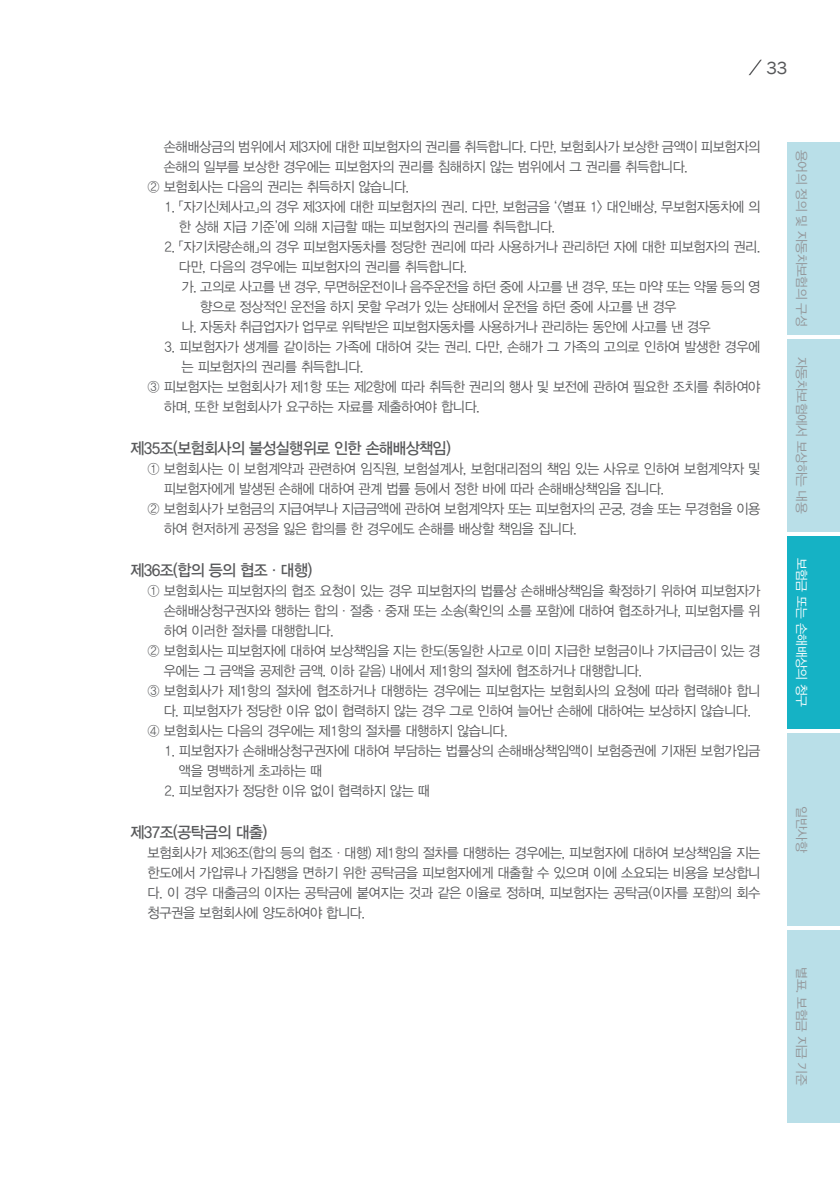
<style>
.page{position:relative;width:840px;height:1191px;background:#fff}
.page>*{position:absolute;margin:0;border:0;box-sizing:border-box;transform-origin:0 0}
.t1{font:18px "Franklin Gothic";color:#57585a}
.조조{font:16px "YDVYGO Std 33";letter-spacing:-.04em;color:#57585a;scale:.95 1}
.본문_1{font:14px/20px "YDVYGO Std 32";letter-spacing:-.03em;color:#57585a;scale:.95 1}
.본문_가{font:14px/20px "YDVYGO Std 32";letter-spacing:-.04em;color:#57585a;scale:.95 1}
.본문_1_-_1{font:14px/20px "YDVYGO Std 32";letter-spacing:-.03em;color:#57585a;scale:.95 1}
.t2{font:12.8px "YDVYGO Std 32";letter-spacing:-.03em;color:#939598}
.t3{font:12.8px "YDVYGO Std 32";letter-spacing:-.03em;color:#fff}
.t4{font:12.8px "YDVYGO Std 12";letter-spacing:-.03em;color:#939598}
.s1{font-family:"YDVYGO Std 32"}
</style>
<div class="page">
<div style="left:787px;top:142px;width:52px;height:192px;background:#b9dfe8"></div>
<div style="left:787px;top:339px;width:52px;height:192px;background:#b9dfe8"></div>
<div style="left:787px;top:536px;width:52px;height:193px;background:#15b2c5"></div>
<div style="left:787px;top:733px;width:52px;height:193px;background:#b9dfe8"></div>
<div style="left:787px;top:930px;width:52px;height:193px;background:#b9dfe8"></div>
<svg style="left:748px;top:60px;width:13px;height:15px"></svg>
<p class="t1" style="left:766px;top:57px;width:23px">33</p>
<p class="본문_1" style="left:163px;top:137px;width:629px">손해배상금의 범위에서 제3자에 대한 피보험자의 권리를 취득합니다. 다만, 보험회사가 보상한 금액이 피보험자의 손해의 일부를 보상한 경우에는 피보험자의 권리를 침해하지 않는 범위에서 그 권리를 취득합니다.</p>
<p class="본문_1" style="left:147px;top:177px;width:277px">② 보험회사는 다음의 권리는 취득하지 않습니다.</p>
<p class="본문_1" style="left:179px;top:197px;width:613px;text-indent:-14px">1. 「자기신체사고」의 경우 제3자에 대한 피보험자의 권리. 다만, 보험금을 ‘&lt;별표 1&gt; 대인배상, 무보험자동차에 의 한 상해 지급 기준’에 의해 지급할 때는 피보험자의 권리를 취득합니다.</p>
<p class="본문_1" style="left:179px;top:237px;width:613px;text-indent:-14px">2. 「자기차량손해」의 경우 피보험자동차를 정당한 권리에 따라 사용하거나 관리하던 자에 대한 피보험자의 권리. 다만, 다음의 경우에는 피보험자의 권리를 취득합니다.</p>
<p class="본문_가" style="left:200px;top:277px;width:591px;text-indent:-19px">가. 고의로 사고를 낸 경우, 무면허운전이나 음주운전을 하던 중에 사고를 낸 경우, 또는 마약 또는 약물 등의 영 향으로 정상적인 운전을 하지 못할 우려가 있는 상태에서 운전을 하던 중에 사고를 낸 경우</p>
<p class="본문_가" style="left:181px;top:317px;width:558px">나. 자동차 취급업자가 업무로 위탁받은 피보험자동차를 사용하거나 관리하는 동안에 사고를 낸 경우</p>
<p class="본문_1_-_1" style="left:181px;top:337px;width:610px;text-indent:-17px">3. 피보험자가 생계를 같이하는 가족에 대하여 갖는 권리. 다만, 손해가 그 가족의 고의로 인하여 발생한 경우에 는 피보험자의 권리를 취득합니다.</p>
<p class="본문_1" style="left:163px;top:377px;width:629px;text-indent:-16px">③ 피보험자는 보험회사가 제1항 또는 제2항에 따라 취득한 권리의 행사 및 보전에 관하여 필요한 조치를 취하여야 하며, 또한 보험회사가 요구하는 자료를 제출하여야 합니다.</p>
<p class="조조" style="left:130px;top:440px;width:338px">제35조(보험회사의 불성실행위로 인한 손해배상책임)</p>
<p class="본문_1" style="left:163px;top:459px;width:629px;text-indent:-16px">① 보험회사는 이 보험계약과 관련하여 임직원, 보험설계사, 보험대리점의 책임 있는 사유로 인하여 보험계약자 및 피보험자에게 발생된 손해에 대하여 관계 법률 등에서 정한 바에 따라 손해배상책임을 집니다.</p>
<p class="본문_1" style="left:163px;top:499px;width:629px;text-indent:-16px">② 보험회사가 보험금의 지급여부나 지급금액에 관하여 보험계약자 또는 피보험자의 곤궁, 경솔 또는 무경험을 이용 하여 현저하게 공정을 잃은 합의를 한 경우에도 손해를 배상할 책임을 집니다.</p>
<p class="조조" style="left:130px;top:562px;width:193px">제36조(합의 등의 협조·대행)</p>
<p class="본문_1" style="left:163px;top:581px;width:629px;text-align:justify;text-indent:-16px">① 보험회사는 피보험자의 협조 요청이 있는 경우 피보험자의 법률상 손해배상책임을 확정하기 위하여 피보험자가 손해배상청구권자와 행하는 합의·절충·중재 또는 소송(확인의 소를 포함)에 대하여 협조하거나, 피보험자를 위 하여 이러한 절차를 대행합니다.</p>
<p class="본문_1" style="left:163px;top:641px;width:629px;text-indent:-16px">② 보험회사는 피보험자에 대하여 보상책임을 지는 한도(동일한 사고로 이미 지급한 보험금이나 가지급금이 있는 경 우에는 그 금액을 공제한 금액. 이하 같음) 내에서 제1항의 절차에 협조하거나 대행합니다.</p>
<p class="본문_1" style="left:147px;top:681px;width:646px;text-align:center">③ 보험회사가 제1항의 절차에 협조하거나 대행하는 경우에는 피보험자는 보험회사의 요청에 따라 협력해야 합니 다. 피보험자가 정당한 이유 없이 협력하지 않는 경우 그로 인하여 늘어난 손해에 대하여는 보상하지 않습니다.</p>
<p class="본문_1" style="left:147px;top:721px;width:380px">④ 보험회사는 다음의 경우에는 제1항의 절차를 대행하지 않습니다.</p>
<p class="본문_1" style="left:179px;top:741px;width:613px;text-indent:-14px">1. 피보험자가 손해배상청구권자에 대하여 부담하는 법률상의 손해배상책임액이 보험증권에 기재된 보험가입금 액을 명백하게 초과하는 때</p>
<p class="본문_1" style="left:164px;top:781px;width:281px">2. 피보험자가 정당한 이유 없이 협력하지 않는 때</p>
<p class="조조" style="left:130px;top:824px;width:145px">제37조(공탁금의 대출)</p>
<p class="본문_1" style="left:147px;top:843px;width:646px;text-align:justify">보험회사가 제36조(합의 등의 협조·대행) 제1항의 절차를 대행하는 경우에는, 피보험자에 대하여 보상책임을 지는 한도에서 가압류나 가집행을 면하기 위한 공탁금을 피보험자에게 대출할 수 있으며 이에 소요되는 비용을 보상합니 다. 이 경우 대출금의 이자는 공탁금에 붙여지는 것과 같은 이율로 정하며, 피보험자는 공탁금(이자를 포함)의 회수 청구권을 보험회사에 양도하여야 합니다.</p>
<p class="t2" style="left:807px;top:150px;width:178px;rotate:90deg">용어의 정의 및 자동차보험의 구성</p>
<p class="t2" style="left:807px;top:357px;width:158px;rotate:90deg">자동차보험에서 보상하는 내용</p>
<p class="t3" style="left:807px;top:557px;width:151px;rotate:90deg">보험금 또는 손해배상의 청구</p>
<p class="t2" style="left:807px;top:806px;width:47px;rotate:90deg">일반사항</p>
<p class="t4" style="left:807px;top:967px;width:120px;rotate:90deg">별표. 보험<span class="s1">금</span> 지급 기준</p>
</div>
